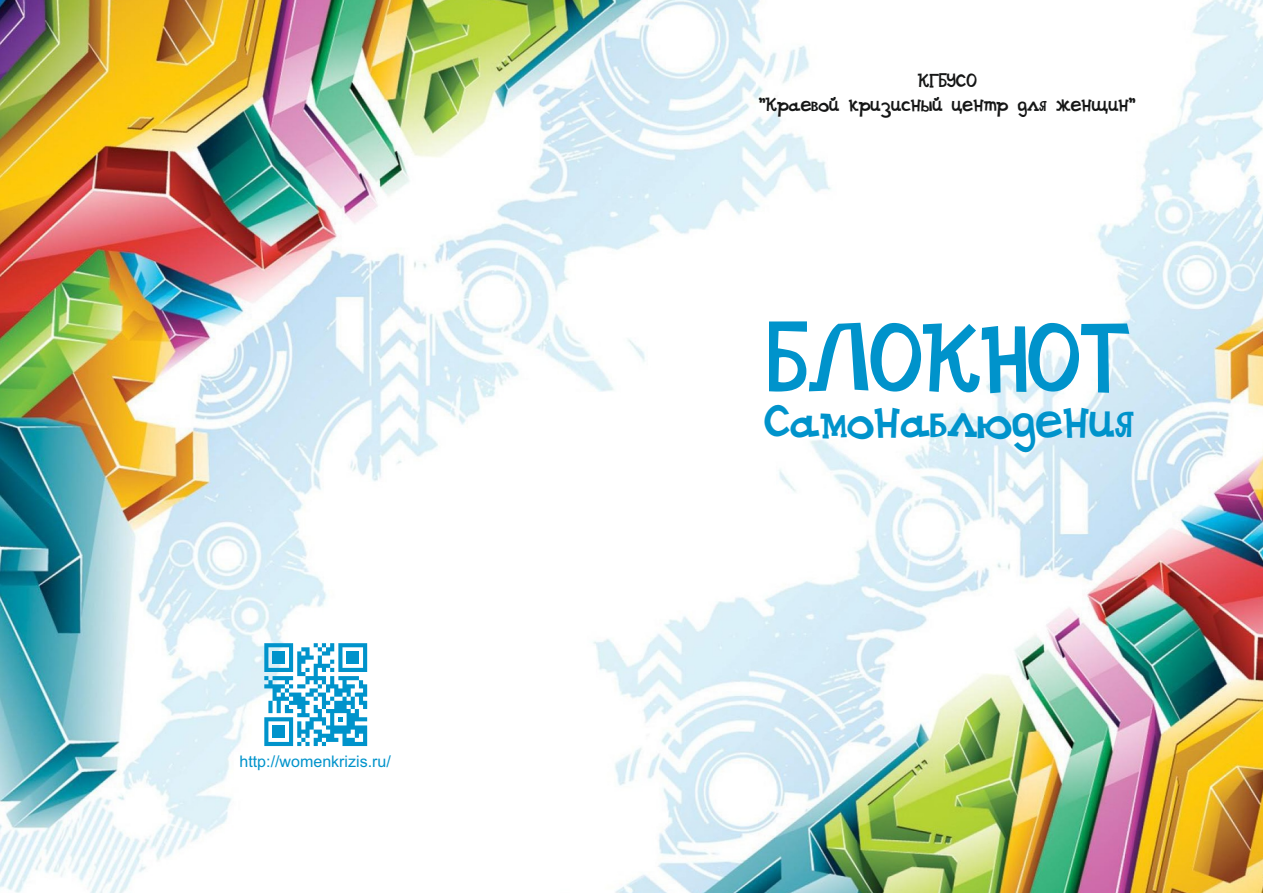
<style>
.page{position:relative;width:1263px;height:893px;background:#fff}
.page>*{position:absolute;margin:0;border:0;box-sizing:border-box;transform-origin:0 0}
.t1{font:94.95px "DS Goose";color:#0093cb}
.t2{font:47.1px "DS Goose";color:#0093cb}
.t3{font:18.75px/24.2px "DS Goose";color:#151616;text-align:center}
.t4{font:16.05px "Arial";color:#0093cb}
</style>
<div class="page">
<img style="left:0;top:0;width:560px;height:893px">
<img style="left:560px;top:0;width:703px;height:893px">
<svg style="left:264px;top:643px;width:103px;height:103px"></svg>
<p class="t4" style="left:239px;top:755px;width:153px">http://womenkrizis.ru/</p>
<p class="t3" style="left:759px;top:71px;width:378px">КГБУСО<br>"Краевой кризисный центр для женщин"</p>
<h1 class="t1" style="left:768px;top:322px;width:364px">БЛОКНОТ</h1>
<h2 class="t2" style="left:764px;top:402px;width:371px">Самонаблюдения</h2>
</div>
